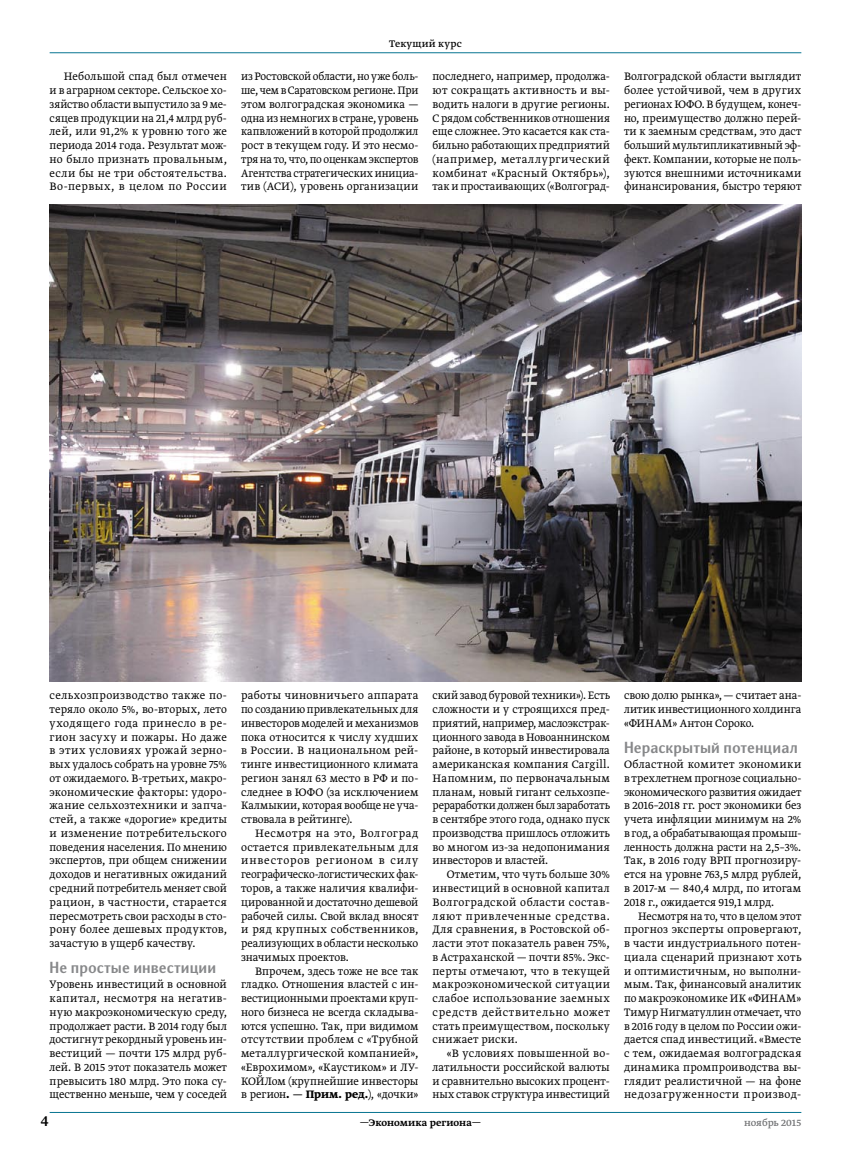
<style>
.page{position:relative;width:851px;height:1170px;background:#fff}
.page>*{position:absolute;margin:0;border:0;box-sizing:border-box;transform-origin:0 0}
.t1{font:17.5px "Greta Text Pro";color:#000}
.t2{font:700 15.62px "Nat Grotesk";letter-spacing:.005em;color:#87888a}
.t3{font:300 12.75px/13.8px "Greta Text Pro";letter-spacing:.01em;color:#000;text-align:justify}
.t4{font:300 12.75px/13.8px "Greta Text Pro";letter-spacing:.01em;color:#000;text-align:justify;scale:.95 1}
.t5{font:300 12.75px/13.8px "Greta Text Pro";letter-spacing:.01em;color:#000;text-align:justify;scale:.96 1}
.t6{font:300 12.75px/13.8px "Greta Text Pro";letter-spacing:.01em;color:#000;text-align:justify;scale:.93 1}
.t7{font:300 12.75px/13.8px "Greta Text Pro";letter-spacing:.01em;color:#000;text-align:justify;scale:.94 1}
.t8{font:500 11.25px "Greta Text Pro";letter-spacing:.01em;color:#000}
.t9{font:11.25px "Greta Text Pro";letter-spacing:.015em;color:#000}
.t10{font:11.25px "Greta Text Pro";letter-spacing:-.005em;color:#707173}
.s1{font-weight:700}
</style>
<div class="page">
<hr style="left:50px;top:52px;width:751px;height:1px;background:#077491">
<hr style="left:50px;top:1111px;width:751px;height:1px;background:#077491">
<img style="left:50px;top:204px;width:751px;height:477px">
<p class="t5" style="left:50px;top:70px;width:186px;text-indent:14px">Небольшой спад был отмечен и в аграрном секторе. Сельское хо&shy;зяйство области выпустило за 9ме&shy;сяцев продукции на 21,4 млрд руб&shy;лей, или 91,2% к уровню того же периода 2014 года. Результат мож&shy;но было признать провальным, если бы не три обстоятельства.<br>Во‑первых, в целом по России</p>
<p class="t9" style="left:389px;top:37px;width:74px">Текущий курс</p>
<p class="t6" style="left:241px;top:70px;width:192px">из Ростовской области, но уже боль&shy;ше, чем в Саратовском регионе. При этом волгоградская экономика — одна изнемногих в стране, уровень капвложений в которой продолжил рост в текущем году. И это несмо&shy;тря на то, что, по оценкам экспертов Агентства стратегических инициа&shy;тив (АСИ), уровень организации</p>
<p class="t4" style="left:432px;top:70px;width:188px">последнего, например, продолжа&shy;ют сокращать активность и вы&shy;водить налоги в другие регионы.<br>С рядом собственников отношения еще сложнее. Это касается как ста&shy;бильно работающих предприятий (например, металлургический комбинат «Красный Октябрь»), так и простаивающих («Волгоград-</p>
<p class="t5" style="left:624px;top:70px;width:186px">Волгоградской области выглядит более устойчивой, чем в других регионах ЮФО. В будущем, конеч&shy;но, преимущество должно перей&shy;ти к заемным средствам, это даст больший мультипликативный эф&shy;фект. Компании, которые не поль&shy;зуются внешними источниками финансирования, быстро теряют</p>
<p class="t3" style="left:50px;top:689px;width:179px">сельхозпроизводство также по&shy;теряло около 5%, во‑вторых, лето уходящего года принесло в ре&shy;гион засуху и пожары. Но даже в этих условиях урожай зерно&shy;вых удалось собрать на уровне 75% от ожидаемого. В‑третьих, макро&shy;экономические факторы: удоро&shy;жание сельхозтехники и запча&shy;стей, а также «дорогие» кредиты и изменение потребительского поведения населения. По мнению экспертов, при общем снижении доходов и негативных ожиданий средний потребитель меняет свой рацион, в частности, старается пересмотреть свои расходы в сто&shy;рону более дешевых продуктов, зачастую в ущерб качеству.</p>
<p class="t2" style="left:50px;top:958px;width:168px">Не простые инвестиции</p>
<p class="t5" style="left:50px;top:978px;width:186px">Уровень инвестиций в основной капитал, несмотря на негатив&shy;ную макроэкономическую среду, продолжает расти. В 2014 году был достигнут рекордный уровень ин&shy;вестиций — почти 175 млрд руб&shy;лей. В 2015 этот показатель может превысить 180 млрд. Это пока су&shy;щественно меньше, чем у соседей</p>
<p class="t3" style="left:241px;top:689px;width:179px">работы чиновничьего аппарата по созданию привлекательных для инвесторов моделей и механизмов пока относится к числу худших в России. В национальном рей&shy;тинге инвестиционного климата регион занял 63 место в РФ и по&shy;следнее в ЮФО (за исключением Калмыкии, которая вообще не уча&shy;ствовала в рейтинге).</p>
<p class="t3" style="left:241px;top:826px;width:179px;text-indent:14px">Несмотря на это, Волгоград остается привлекательным для инвесторов регионом в силу географическо-логистических фак&shy;торов, а также наличия квалифи&shy;цированной и достаточно дешевой рабочей силы. Свой вклад вносят и ряд крупных собственников, реализующих в области несколько значимых проектов.</p>
<p class="t4" style="left:241px;top:964px;width:188px;text-indent:14px">Впрочем, здесь тоже не все так гладко. Отношения властей с ин&shy;вестиционными проектами круп&shy;ного бизнеса не всегда складыва&shy;ются успешно. Так, при видимом отсутствии проблем с «Трубной металлургической компанией», «Еврохимом», «Каустиком» и ЛУ-КОЙЛом (крупнейшие инвесторы в регион<span class="s1">. — Прим. ред.</span>), «дочки»</p>
<p class="t7" style="left:432px;top:689px;width:190px">ский завод буровой техники»). Есть сложности и у строящихся пред&shy;приятий, например, маслоэкстрак&shy;ционного завода в Новоаннинском районе, в который инвестировала американская компания Cargill.<br>Напомним, по первоначальным планам, новый гигант сельхозпе&shy;рераработки должен был заработать в сентябре этого года, однако пуск производства пришлось отложить во многом из-за недопонимания инвесторов и властей.</p>
<p class="t4" style="left:432px;top:868px;width:188px;text-indent:14px">Отметим, что чуть больше 30% инвестиций в основной капитал Волгоградской области состав&shy;ляют привлеченные средства.<br>Для сравнения, в Ростовской об&shy;ласти этот показатель равен 75%, в Астраханской — почти 85%. Экс&shy;перты отмечают, что в текущей макроэкономической ситуации слабое использование заемных средств действительно может стать преимуществом, поскольку снижает риски.</p>
<p class="t3" style="left:432px;top:1046px;width:179px;text-indent:14px">«В условиях повышенной во&shy;латильности российской валюты и сравнительно высоких процент&shy;ных ставок структура инвестиций</p>
<p class="t4" style="left:624px;top:689px;width:188px">свою долю рынка»,— считает ана&shy;литик инвестиционного холдинга «ФИНАМ» Антон Сороко.</p>
<p class="t2" style="left:624px;top:738px;width:175px">Нераскрытый потенциал</p>
<p class="t3" style="left:624px;top:758px;width:179px">Областной комитет экономики в трехлетнем прогнозе социально&shy;экономического развития ожидает в 2016–2018 гг. рост экономики без учета инфляции минимум на 2% в год, а обрабатывающая промыш&shy;ленность должна расти на 2,5–3%.<br>Так, в 2016 году ВРП прогнозиру&shy;ется на уровне 763,5 млрд рублей, в 2017‑м — 840,4 млрд, по итогам 2018 г., ожидается 919,1 млрд.</p>
<p class="t6" style="left:624px;top:909px;width:192px;text-indent:14px">Несмотря на то, что в целом этот прогноз эксперты опровергают, в части индустриального потен&shy;циала сценарий признают хоть и оптимистичным, но выполни&shy;мым. Так, финансовый аналитик по макроэкономике ИК «ФИНАМ» Тимур Нигматуллин отмечает, что в 2016 году в целом по России ожи&shy;дается спад инвестиций. «Вместе с тем, ожидаемая волгоградская динамика промпроиводства вы&shy;глядит реалистичной — на фоне недозагруженности производ-</p>
<h1 class="t1" style="left:41px;top:1109px;width:9px">4</h1>
<p class="t8" style="left:360px;top:1114px;width:123px">—Экономика региона—</p>
<p class="t10" style="left:744px;top:1115px;width:59px">ноябрь 2015</p>
</div>
